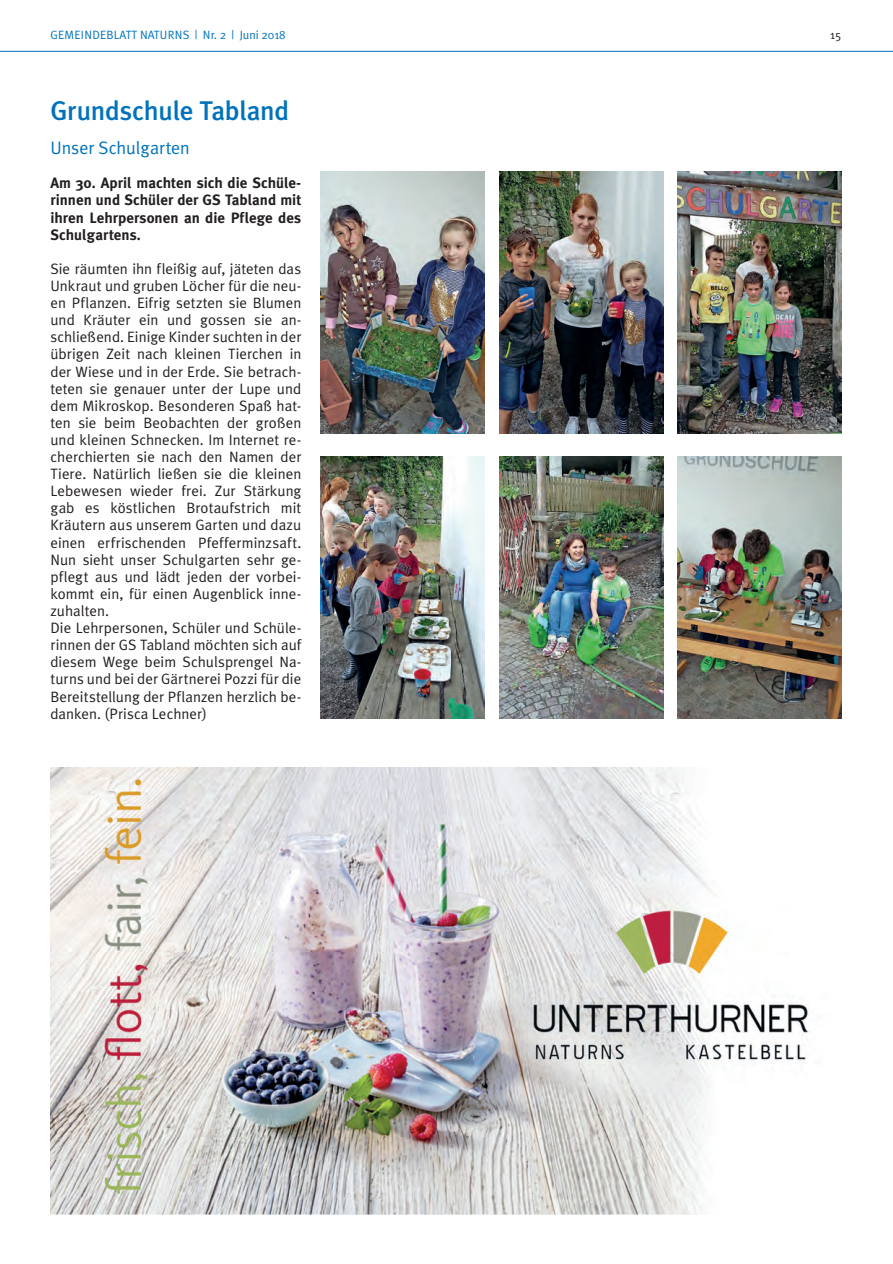
<style>
.page{position:relative;width:893px;height:1264px;background:#fff}
.page>*{position:absolute;margin:0;border:0;box-sizing:border-box;transform-origin:0 0}
.t1{font:500 27px "Meta Plus";letter-spacing:-.01em;color:#0072bc}
.t2{font:18px "Meta Plus Normal";letter-spacing:-.005em;color:#0072bc}
.t3{font:15px/17.1px "Meta Plus Normal";letter-spacing:.005em;color:#231f20}
.t4{font:700 15px/17.1px "Meta Plus";color:#231f20;text-align:justify}
.t5{font:12px "Meta Plus Normal";letter-spacing:.01em;color:#0072bc}
.t6{font:12px "Meta Plus Normal";color:#231f20}
</style>
<div class="page">
<hr style="left:0;top:51px;width:893px;height:1px;background:#0072bc">
<img style="left:320px;top:171px;width:164px;height:262px">
<img style="left:677px;top:171px;width:164px;height:262px">
<img style="left:499px;top:171px;width:164px;height:262px">
<img style="left:320px;top:456px;width:164px;height:262px">
<img style="left:499px;top:456px;width:164px;height:262px">
<img style="left:677px;top:456px;width:164px;height:262px">
<img style="left:50px;top:768px;width:760px;height:446px">
<p class="t5" style="left:50px;top:28px;width:237px">GEMEINDEBLATT NATURNS | Nr. 2 | Juni 2018</p>
<p class="t6" style="left:830px;top:28px;width:13px">15</p>
<h1 class="t1" style="left:50px;top:95px;width:240px">Grundschule Tabland</h1>
<p class="t2" style="left:50px;top:137px;width:141px">Unser Schulgarten</p>
<p class="t4" style="left:50px;top:174px;width:252px">Am 30. April machten sich die Schüle&shy;rinnen und Schüler der GS Tabland mit ihren Lehrpersonen an die Pflege des Schulgartens.</p>
<p class="t3" style="left:50px;top:260px;width:252px">Sie räumten ihn fleißig auf, jäteten das Unkraut und gruben Löcher für die neu&shy;en Pflanzen. Eifrig setzten sie Blumen und Kräuter ein und gossen sie an&shy;schließend. Einige Kinder suchten in der übrigen Zeit nach kleinen Tierchen in der Wiese und in der Erde. Sie betrach&shy;teten sie genauer unter der Lupe und dem Mikroskop. Besonderen Spaß hat&shy;ten sie beim Beobachten der großen und kleinen Schnecken. Im Internet re&shy;cherchierten sie nach den Namen der Tiere. Natürlich ließen sie die kleinen Lebewesen wieder frei. Zur Stärkung gab es köstlichen Brotaufstrich mit Kräutern aus unserem Garten und dazu einen erfrischenden Pfefferminzsaft.<br>Nun sieht unser Schulgarten sehr ge&shy;pflegt aus und lädt jeden der vorbei&shy;kommt ein, für einen Augenblick inne&shy;zuhalten.<br>Die Lehrpersonen, Schüler und Schüle&shy;rinnen der GS Tabland möchten sich auf diesem Wege beim Schulsprengel Na&shy;turns und bei der Gärtnerei Pozzi für die Bereitstellung der Pflanzen herzlich be&shy;danken. (Prisca Lechner)</p>
</div>
